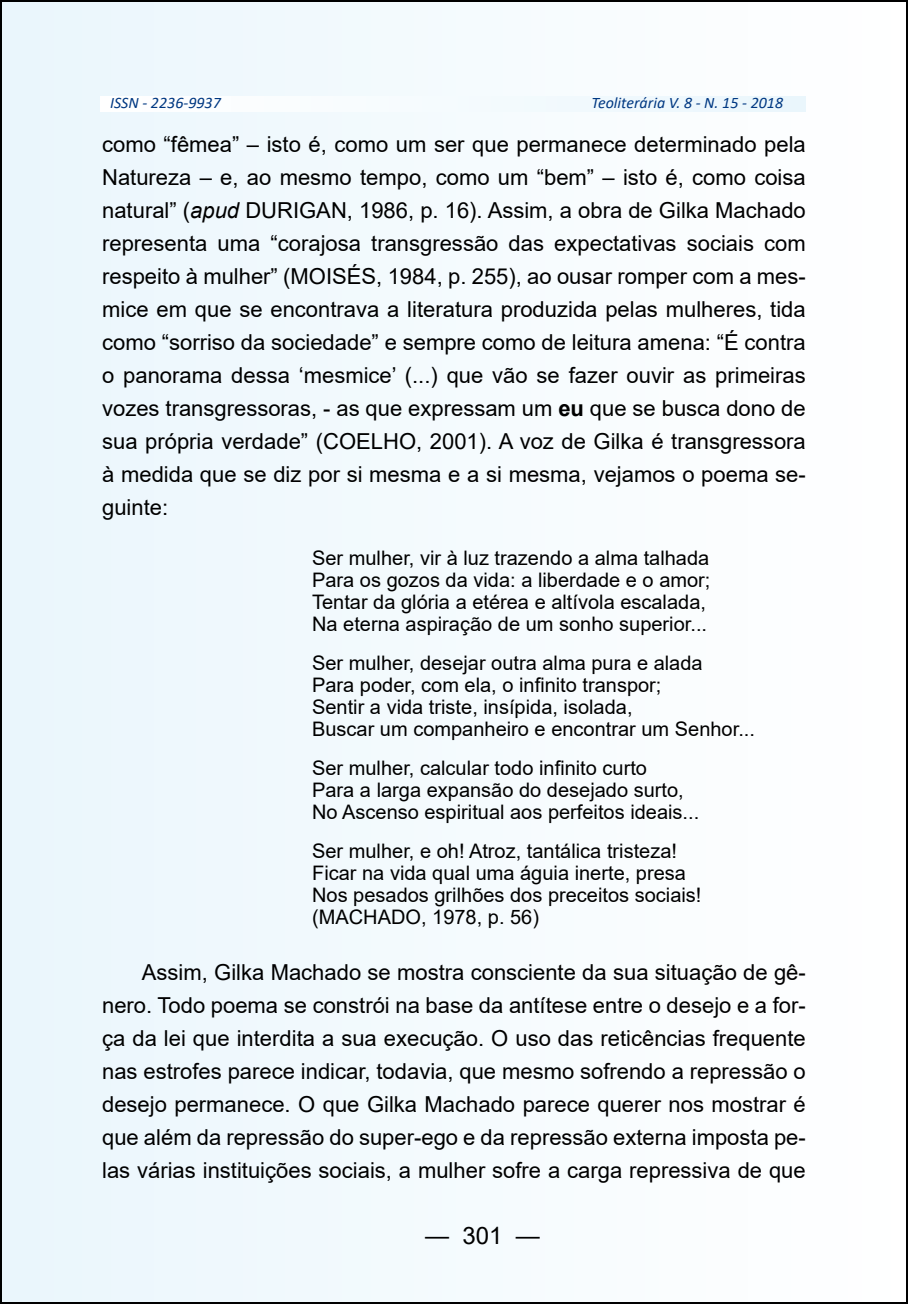
<style>
.page{position:relative;width:908px;height:1304px;background:#fff}
.page>*{position:absolute;margin:0;border:0;box-sizing:border-box;transform-origin:0 0}
.t1{font:24px "Arial";color:#000}
.t2{font:22px/33px "Arial";color:#000;text-align:justify}
.t3{font:20px/22px "Arial";color:#000}
.t4{font:italic 16px "Calibri";color:#003882}
.s1{font-style:italic}
.s2{font-weight:700}
</style>
<div class="page">
<div style="left:1px;top:1px;width:905px;height:1302px;background:#f4fbfe"></div>
<p class="t4" style="left:110px;top:92px;width:112px">ISSN - 2236-9937</p>
<p class="t4" style="left:591px;top:92px;width:193px">Teoliterária V. 8 - N. 15 - 2018</p>
<p class="t2" style="left:102px;top:128px;width:705px">como “fêmea” – isto é, como um ser que permanece determinado pela Natureza – e, ao mesmo tempo, como um “bem” – isto é, como coisa natural” (<span class="s1">apud</span> DURIGAN, 1986, p. 16). Assim, a obra de Gilka Machado representa uma “corajosa transgressão das expectativas sociais com respeito à mulher” (MOISÉS, 1984, p. 255), ao ousar romper com a mes&shy;mice em que se encontrava a literatura produzida pelas mulheres, tida como “sorriso da sociedade” e sempre como de leitura amena: “É contra o panorama dessa ‘mesmice’ (...) que vão se fazer ouvir as primeiras vozes transgressoras, - as que expressam um <span class="s2">eu</span> que se busca dono de sua própria verdade” (COELHO, 2001). A voz de Gilka é transgressora à medida que se diz por si mesma e a si mesma, vejamos o poema se&shy;guinte:</p>
<p class="t3" style="left:312px;top:547px;width:399px">Ser mulher, vir à luz trazendo a alma talhada Para os gozos da vida: a liberdade e o amor; Tentar da glória a etérea e altívola escalada, Na eterna aspiração de um sonho superior...</p>
<p class="t3" style="left:312px;top:652px;width:444px">Ser mulher, desejar outra alma pura e alada<br>Para poder, com ela, o infinito transpor;<br>Sentir a vida triste, insípida, isolada,<br>Buscar um companheiro e encontrar um Senhor...</p>
<p class="t3" style="left:312px;top:757px;width:388px">Ser mulher, calcular todo infinito curto<br>Para a larga expansão do desejado surto,<br>No Ascenso espiritual aos perfeitos ideais...</p>
<p class="t3" style="left:312px;top:840px;width:391px">Ser mulher, e oh! Atroz, tantálica tristeza!<br>Ficar na vida qual uma águia inerte, presa Nos pesados grilhões dos preceitos sociais! (MACHADO, 1978, p. 56)</p>
<p class="t2" style="left:102px;top:956px;width:705px;text-indent:40px">Assim, Gilka Machado se mostra consciente da sua situação de gê&shy;nero. Todo poema se constrói na base da antítese entre o desejo e a for&shy;ça da lei que interdita a sua execução. O uso das reticências frequente nas estrofes parece indicar, todavia, que mesmo sofrendo a repressão o desejo permanece. O que Gilka Machado parece querer nos mostrar é que além da repressão do super-ego e da repressão externa imposta pe&shy;las várias instituições sociais, a mulher sofre a carga repressiva de que</p>
<p class="t1" style="left:425px;top:1218px;width:116px">— 301 —</p>
</div>
